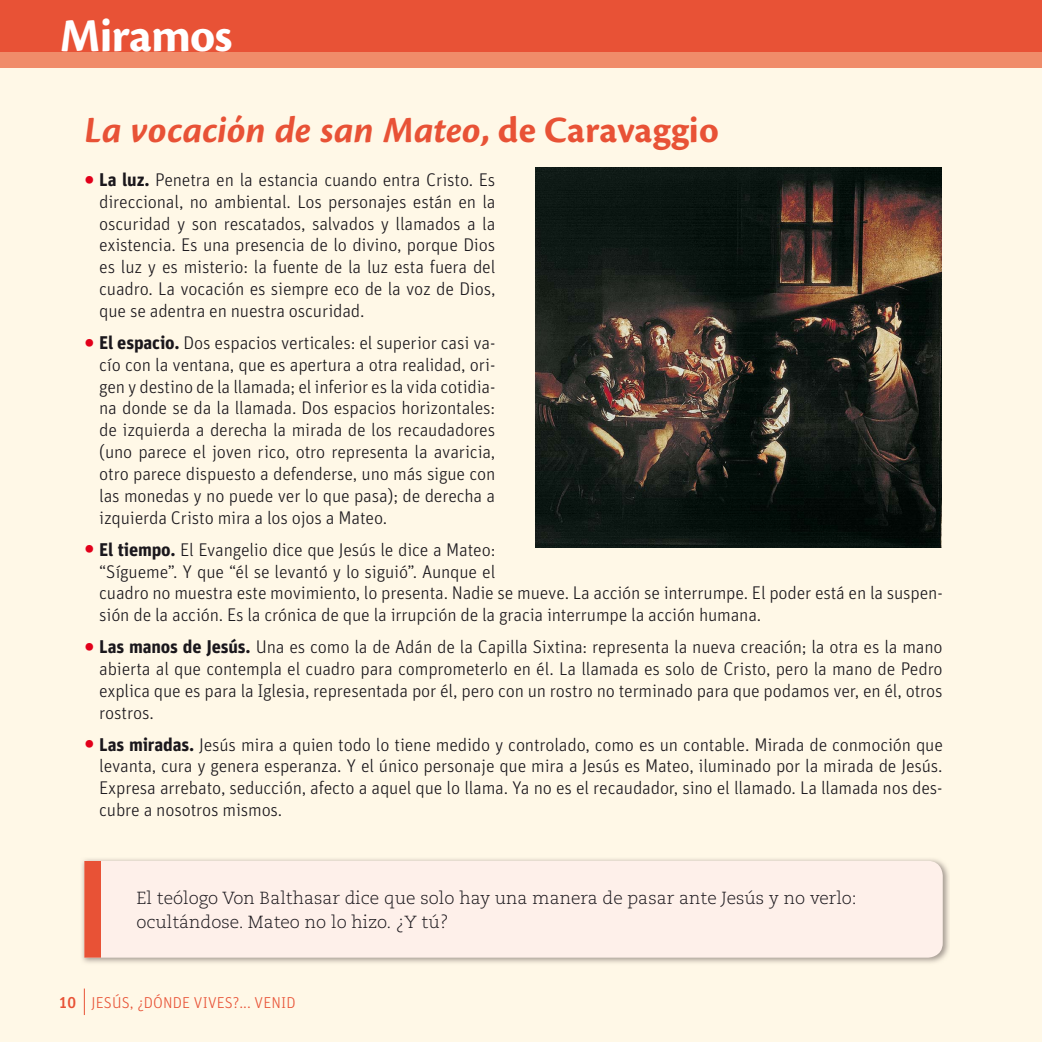
<style>
.page{position:relative;width:1042px;height:1042px;background:#fff}
.page>*{position:absolute;margin:0;border:0;box-sizing:border-box;transform-origin:0 0}
.t1{font:700 49px "Cronos Pro";letter-spacing:-.015em;color:#fff}
.t2{font:italic 700 38.5px "Cronos Pro";color:#e85236}
.t3{font:300 18.38px/21.9px "Unit Pro";letter-spacing:-.01em;color:#1a171c;text-align:justify}
.t4{font:300 17.5px/23.6px "Caecilia LT Std";color:#1a171c}
.t5{font:300 15.75px "Unit Pro";letter-spacing:.01em;color:#e85236}
.s1{font-style:normal}
.s2{font-family:"Unit Slab OT";font-weight:700;font-size:24.5px;color:#e2001a}
.s3{font-weight:700}
.s4{font-weight:500}
</style>
<div class="page">
<div style="left:0;top:50px;width:1042px;height:992px;background:#fff8e7"></div>
<img style="left:535px;top:168px;width:406px;height:379px">
<img style="left:82px;top:859px;width:867px;height:104px">
<svg style="left:101px;top:861px;width:842px;height:96px"></svg>
<div style="left:84px;top:861px;width:17px;height:96px;background:#e85236"></div>
<div style="left:0;top:39px;width:1042px;height:29px;background:#f08c6a"></div>
<div style="left:0;top:0;width:1042px;height:52px;background:#e85236"></div>
<svg style="left:84px;top:988px;width:1px;height:27px"></svg>
<h1 class="t1" style="left:60px;top:17px;width:174px">Miramos</h1>
<h2 class="t2" style="left:84px;top:106px;width:636px">La vocación de san Mateo<span class="s1">, de Caravaggio</span></h2>
<p class="t3" style="left:99px;top:170px;width:398px;text-indent:-15px"><span class="s2">•</span> <span class="s3">La luz.</span> Penetra en la estancia cuando entra Cristo. Es direccional, no ambiental. Los personajes están en la oscuridad y son rescatados, salvados y llamados a la existencia. Es una presencia de lo divino, porque Dios es luz y es misterio: la fuente de la luz esta fuera del cuadro. La vocación es siempre eco de la voz de Dios, que se adentra en nuestra oscuridad.</p>
<p class="t3" style="left:99px;top:333px;width:398px;text-indent:-15px"><span class="s2">•</span> <span class="s3">El espacio.</span> Dos espacios verticales: el superior casi va&shy;cío con la ventana, que es apertura a otra realidad, ori&shy;gen y destino de la llamada; el inferior es la vida cotidia&shy;na donde se da la llamada. Dos espacios horizontales: de izquierda a derecha la mirada de los recaudadores (uno parece el joven rico, otro representa la avaricia, otro parece dispuesto a defenderse, uno más sigue con las monedas y no puede ver lo que pasa); de derecha a izquierda Cristo mira a los ojos a Mateo.</p>
<p class="t3" style="left:99px;top:540px;width:845px;text-align:left;text-indent:-15px"><span class="s2">•</span> <span class="s3">El tiempo.</span> El Evangelio dice que Jesús le dice a Mateo:<br>“Sígueme”. Y que “él se levantó y lo siguió”. Aunque el<br>cuadro no muestra este movimiento, lo presenta. Nadie se mueve. La acción se interrumpe. El poder está en la suspen&shy;sión de la acción. Es la crónica de que la irrupción de la gracia interrumpe la acción humana.</p>
<p class="t3" style="left:99px;top:637px;width:845px;text-indent:-15px"><span class="s2">•</span> <span class="s3">Las manos de Jesús.</span> Una es como la de Adán de la Capilla Sixtina: representa la nueva creación; la otra es la mano abierta al que contempla el cuadro para comprometerlo en él. La llamada es solo de Cristo, pero la mano de Pedro explica que es para la Iglesia, representada por él, pero con un rostro no terminado para que podamos ver, en él, otros rostros.</p>
<p class="t3" style="left:99px;top:735px;width:845px;text-indent:-15px"><span class="s2">•</span> <span class="s3">Las miradas.</span> Jesús mira a quien todo lo tiene medido y controlado, como es un contable. Mirada de conmoción que levanta, cura y genera esperanza. Y el único personaje que mira a Jesús es Mateo, iluminado por la mirada de Jesús.<br>Expresa arrebato, seducción, afecto a aquel que lo llama. Ya no es el recaudador, sino el llamado. La llamada nos des&shy;cubre a nosotros mismos.</p>
<p class="t4" style="left:136px;top:888px;width:722px">El teólogo Von Balthasar dice que solo hay una manera de pasar ante Jesús y no verlo: ocultándose. Mateo no lo hizo. ¿Y tú?</p>
<p class="t5" style="left:59px;top:997px;width:238px"><span class="s4">10</span> JESÚS, ¿DÓNDE VIVES?... VENID</p>
</div>
